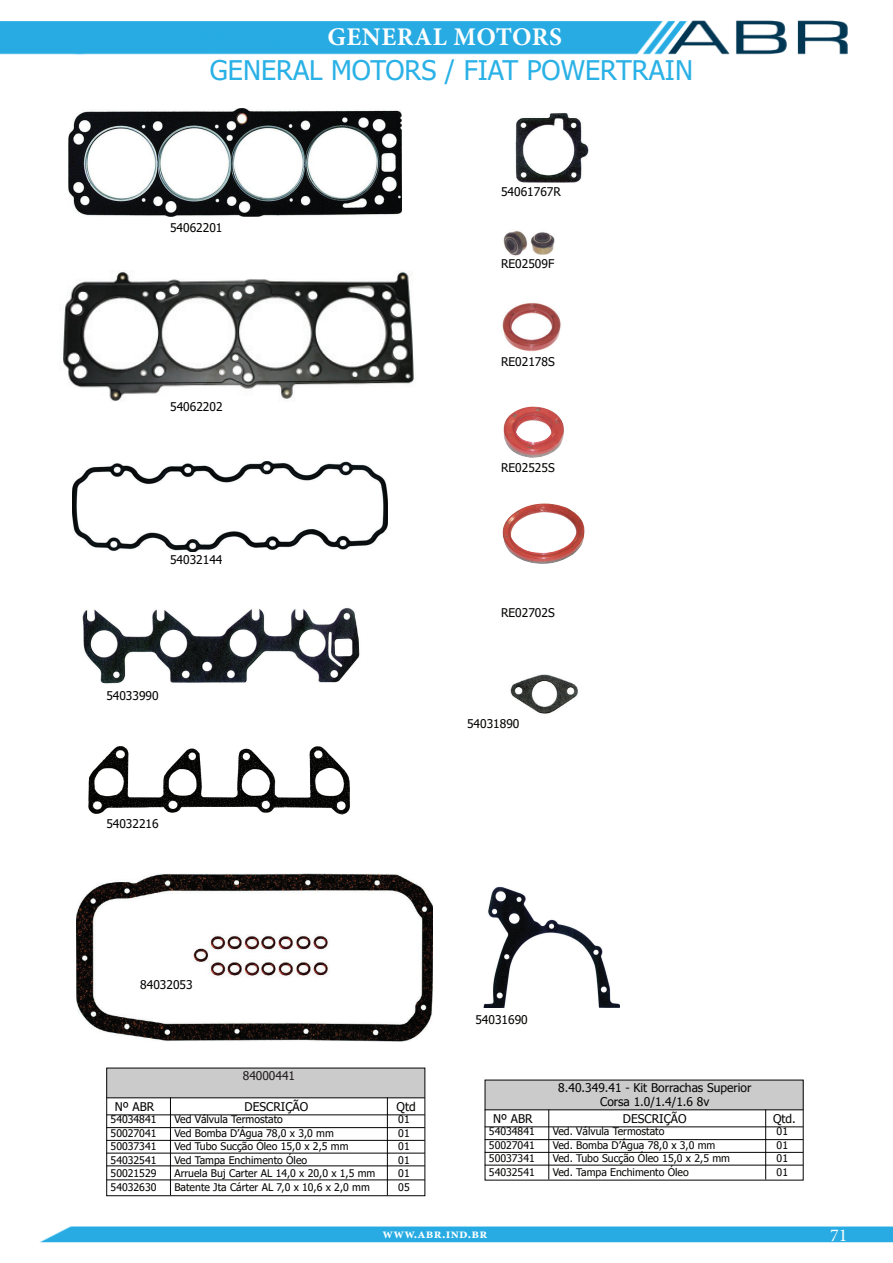
<style>
.page{position:relative;width:893px;height:1263px;background:#fff}
.page>*{position:absolute;margin:0;border:0;box-sizing:border-box;transform-origin:0 0}
.t1{font:27px "Tahoma";color:#2ab1e6}
.t2{font:700 25.5px "Minion Pro";letter-spacing:.02em;color:#fff}
.t3{font:18px "Minion Pro";color:#fff}
.t4{font:700 13.5px "Minion Pro";letter-spacing:.02em;color:#fff}
.t5{font:12px/14.4px "Tahoma";color:#040503;text-align:center}
.t6{font:12px "Tahoma";color:#231f20}
.t7{font:10.5px/13.5px "Tahoma";color:#040503;text-align:justify}
</style>
<div class="page">
<img style="left:39px;top:1226px;width:854px;height:17px">
<img style="left:0;top:20px;width:848px;height:35px">
<img style="left:63px;top:270px;width:352px;height:131px">
<img style="left:77px;top:874px;width:356px;height:167px">
<img style="left:88px;top:746px;width:262px;height:69px">
<img style="left:510px;top:674px;width:68px;height:40px">
<img style="left:82px;top:608px;width:278px;height:76px">
<img style="left:484px;top:887px;width:135px;height:121px">
<img style="left:72px;top:461px;width:315px;height:90px">
<img style="left:502px;top:503px;width:83px;height:61px">
<img style="left:502px;top:303px;width:59px;height:49px">
<img style="left:503px;top:407px;width:61px;height:51px">
<img style="left:503px;top:231px;width:52px;height:25px">
<img style="left:515px;top:113px;width:74px;height:70px">
<img style="left:68px;top:108px;width:334px;height:108px">
<div style="left:485px;top:1080px;width:319px;height:29px;background:#cbcbcb"></div>
<hr style="left:485px;top:1109px;width:318px;height:1px;background:#040503">
<hr style="left:485px;top:1126px;width:318px;height:1px;background:#040503">
<hr style="left:485px;top:1139px;width:318px;height:1px;background:#040503">
<hr style="left:485px;top:1152px;width:318px;height:1px;background:#040503">
<hr style="left:485px;top:1165px;width:318px;height:1px;background:#040503">
<hr style="left:765px;top:1109px;width:1px;height:70px;background:#040503">
<hr style="left:548px;top:1109px;width:1px;height:70px;background:#040503">
<div style="left:106px;top:1068px;width:319px;height:29px;background:#cbcbcb"></div>
<div style="left:106px;top:1068px;width:319px;height:128px;border:1px solid #040503"></div>
<hr style="left:106px;top:1097px;width:319px;height:1px;background:#040503">
<hr style="left:106px;top:1114px;width:319px;height:1px;background:#040503">
<hr style="left:106px;top:1127px;width:319px;height:1px;background:#040503">
<hr style="left:106px;top:1140px;width:319px;height:1px;background:#040503">
<hr style="left:106px;top:1153px;width:319px;height:1px;background:#040503">
<hr style="left:387px;top:1097px;width:1px;height:98px;background:#040503">
<hr style="left:170px;top:1097px;width:1px;height:98px;background:#040503">
<hr style="left:106px;top:1165px;width:319px;height:1px;background:#040503">
<hr style="left:106px;top:1179px;width:319px;height:1px;background:#040503">
<h2 class="t2" style="left:328px;top:19px;width:236px">GENERAL MOTORS</h2>
<h1 class="t1" style="left:210px;top:52px;width:485px">GENERAL MOTORS / FIAT POWERTRAIN</h1>
<p class="t5" style="left:170px;top:222px;width:54px">54062201</p>
<p class="t5" style="left:170px;top:400px;width:54px">54062202</p>
<p class="t5" style="left:170px;top:553px;width:54px">54032144</p>
<p class="t5" style="left:106px;top:689px;width:54px">54033990</p>
<p class="t5" style="left:106px;top:817px;width:54px">54032216</p>
<p class="t5" style="left:140px;top:978px;width:54px">84032053</p>
<p class="t6" style="left:243px;top:1067px;width:54px">84000441</p>
<p class="t5" style="left:501px;top:185px;width:61px">54061767R</p>
<p class="t5" style="left:501px;top:257px;width:55px">RE02509F</p>
<p class="t5" style="left:501px;top:355px;width:55px">RE02178S</p>
<p class="t5" style="left:501px;top:462px;width:55px">RE02525S</p>
<p class="t5" style="left:501px;top:606px;width:55px">RE02702S</p>
<p class="t5" style="left:467px;top:717px;width:54px">54031890</p>
<p class="t5" style="left:475px;top:1013px;width:54px">54031690</p>
<p class="t5" style="left:558px;top:1080px;width:195px">8.40.349.41 - Kit Borrachas Superior<br>Corsa 1.0/1.4/1.6 8v</p>
<p class="t5" style="left:115px;top:1100px;width:41px">Nº ABR</p>
<p class="t5" style="left:245px;top:1100px;width:65px">DESCRIÇÃO</p>
<p class="t5" style="left:397px;top:1100px;width:21px">Qtd</p>
<p class="t7" style="left:111px;top:1113px;width:47px">54034841</p>
<p class="t5" style="left:493px;top:1111px;width:41px">Nº ABR</p>
<p class="t5" style="left:623px;top:1111px;width:65px">DESCRIÇÃO</p>
<p class="t5" style="left:773px;top:1111px;width:24px">Qtd.</p>
<p class="t7" style="left:111px;top:1127px;width:47px">50027041<br>50037341<br>54032541<br>50021529<br>54032630</p>
<p class="t7" style="left:174px;top:1113px;width:203px;text-align:left">Ved Válvula Termostato<br>Ved Bomba D’Água 78,0 x 3,0 mm<br>Ved Tubo Sucção Óleo 15,0 x 2,5 mm<br>Ved Tampa Enchimento Óleo<br>Arruela Buj Carter AL 14,0 x 20,0 x 1,5 mm<br>Batente Jta Cárter AL 7,0 x 10,6 x 2,0 mm</p>
<p class="t7" style="left:398px;top:1113px;width:13px">01<br>01<br>01<br>01<br>01<br>05</p>
<p class="t7" style="left:489px;top:1124px;width:47px">54034841<br>50027041<br>50037341<br>54032541</p>
<p class="t7" style="left:553px;top:1124px;width:179px;text-align:left">Ved. Válvula Termostato<br>Ved. Bomba D’Água 78,0 x 3,0 mm<br>Ved. Tubo Sucção Óleo 15,0 x 2,5 mm<br>Ved. Tampa Enchimento Óleo</p>
<p class="t7" style="left:777px;top:1124px;width:13px">01<br>01<br>01<br>01</p>
<p class="t4" style="left:383px;top:1224px;width:106px">www.abr.ind.br</p>
<h3 class="t3" style="left:830px;top:1223px;width:19px">71</h3>
</div>
